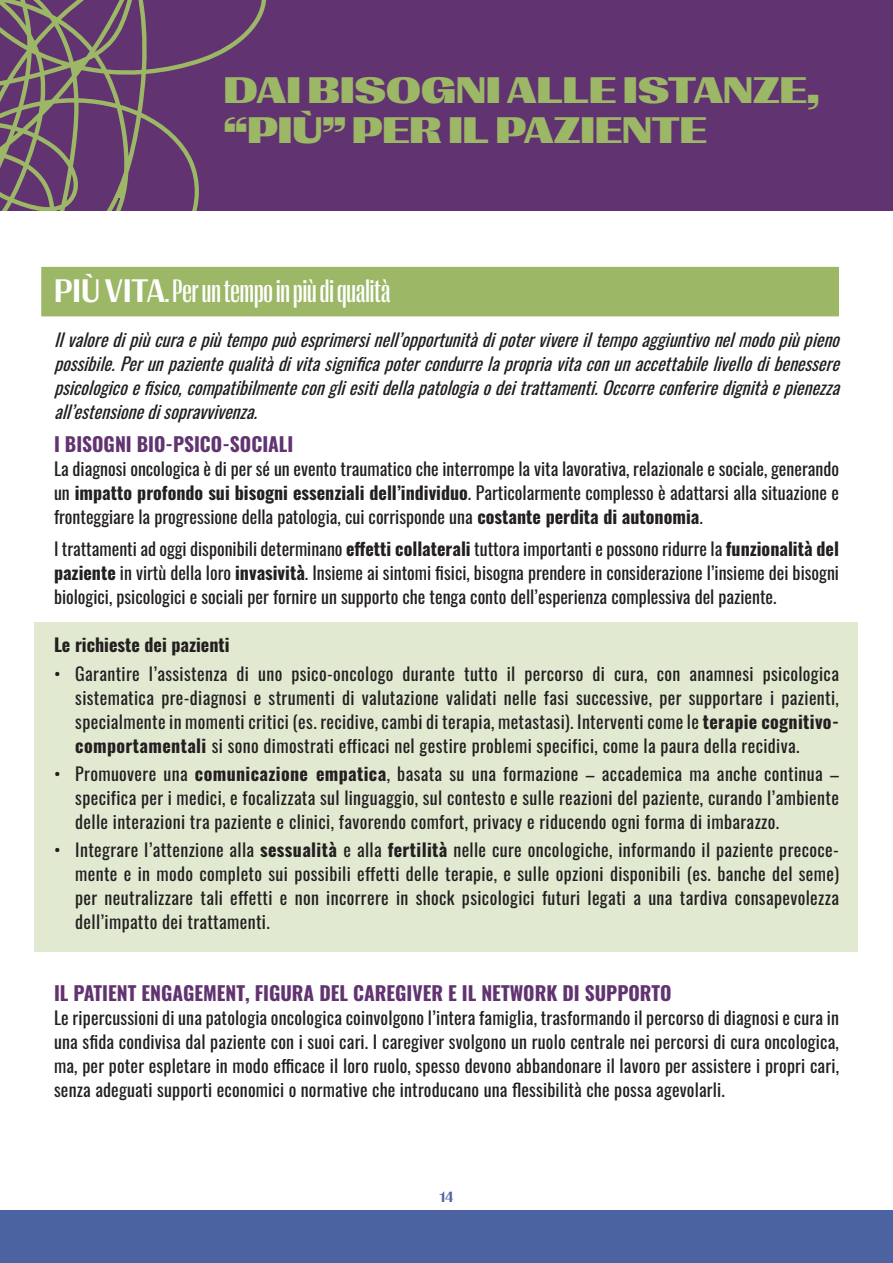
<style>
.page{position:relative;width:893px;height:1263px;background:#fff}
.page>*{position:absolute;margin:0;border:0;box-sizing:border-box;transform-origin:0 0}
.t1{font:900 37.5px "PP Right Gothic Spatial";color:#9cb766}
.ST{font:500 33px "PP Right Gothic Tight";color:#fff}
.t2{font:700 19.5px "Oswald";color:#613370}
.t3{font:18px/24px "Oswald";letter-spacing:.01em;color:#231f20;text-align:justify}
.t4{font:italic 18px/24px "Oswald";color:#231f20;text-align:justify}
.t5{font:700 18px "Oswald";color:#231f20}
.t6{font:700 15px "PP Right Gothic";color:#4c63a1}
.s1{font-family:"PP Right Gothic";font-weight:700}
.s2{font-weight:700}
</style>
<div class="page">
<div style="left:35px;top:622px;width:823px;height:329px;background:#e1e9d1"></div>
<div style="left:0;top:0;width:893px;height:213px;background:#613370"></div>
<svg style="left:0;top:0;width:266px;height:684px"></svg>
<div style="left:0;top:1211px;width:893px;height:52px;background:#4c63a1"></div>
<div style="left:0;top:211px;width:893px;height:123px;background:#fff"></div>
<div style="left:41px;top:267px;width:798px;height:49px;background:#9cb766"></div>
<p class="t1" style="left:224px;top:69px;width:597px">DAI BISOGNI ALLE ISTANZE,</p>
<p class="t1" style="left:224px;top:110px;width:485px">“PIÙ” PER IL PAZIENTE</p>
<p class="ST" style="left:54px;top:274px;width:338px"><span class="s1">PIÙ VITA</span>. Per un tempo in più di qualità</p>
<p class="t4" style="left:54px;top:326px;width:794px">Ilvaloredipiùcuraepiùtempopuòesprimersinell’opportunitàdipotervivereiltempoaggiuntivonelmodopiùpieno possibile.Perunpazientequalitàdivitasignificapotercondurrelapropriavitaconunaccettabilelivellodibenessere psicologicoefisico,compatibilmentecongliesitidellapatologiaodeitrattamenti.Occorreconferiredignitàepienezza all’estensionedisopravvivenza.</p>
<p class="t2" style="left:54px;top:434px;width:241px">I BISOGNI BIO-PSICO-SOCIALI</p>
<p class="t3" style="left:54px;top:455px;width:786px">La diagnosi oncologica è di per sé un evento traumatico che interrompe la vita lavorativa, relazionale e sociale, generando un <span class="s2">impatto profondo sui bisogni essenziali dell’individuo</span>. Particolarmente complesso è adattarsi alla situazione e fronteggiare la progressione della patologia, cui corrisponde una <span class="s2">costante perdita di autonomia</span>.</p>
<p class="t3" style="left:54px;top:535px;width:786px">I trattamenti ad oggi disponibili determinano <span class="s2">effetti collaterali</span> tuttora importanti e possono ridurre la <span class="s2">funzionalità del paziente</span> in virtù della loro <span class="s2">invasività</span>. Insieme ai sintomi fisici, bisogna prendere in considerazione l’insieme dei bisogni biologici, psicologici e sociali per fornire un supporto che tenga conto dell’esperienza complessiva del paziente.</p>
<p class="t5" style="left:54px;top:636px;width:177px">Le richieste dei pazienti</p>
<p class="t3" style="left:75px;top:660px;width:765px;text-indent:-21px">• Garantire l’assistenza di uno psico-oncologo durante tutto il percorso di cura, con anamnesi psicologica sistematica pre-diagnosi e strumenti di valutazione validati nelle fasi successive, per supportare i pazienti, specialmente in momenti critici (es. recidive, cambi di terapia, metastasi). Interventi come le <span class="s2">terapie cognitivo&shy;comportamentali</span> si sono dimostrati efficaci nel gestire problemi specifici, come la paura della recidiva.</p>
<p class="t3" style="left:75px;top:760px;width:765px;text-indent:-21px">• Promuovere una <span class="s2">comunicazione empatica</span>, basata su una formazione – accademica ma anche continua – specifica per i medici, e focalizzata sul linguaggio, sul contesto e sulle reazioni del paziente, curando l’ambiente delle interazioni tra paziente e clinici, favorendo comfort, privacy e riducendo ogni forma di imbarazzo.</p>
<p class="t3" style="left:75px;top:836px;width:765px;text-indent:-21px">• Integrare l’attenzione alla <span class="s2">sessualità</span> e alla <span class="s2">fertilità</span> nelle cure oncologiche, informando il paziente precoce&shy;mente e in modo completo sui possibili effetti delle terapie, e sulle opzioni disponibili (es. banche del seme) per neutralizzare tali effetti e non incorrere in shock psicologici futuri legati a una tardiva consapevolezza dell’impatto dei trattamenti.</p>
<p class="t2" style="left:54px;top:983px;width:619px">IL PATIENT ENGAGEMENT, FIGURA DEL CAREGIVER E IL NETWORK DI SUPPORTO</p>
<p class="t3" style="left:54px;top:1004px;width:787px">Le ripercussioni di una patologia oncologica coinvolgono l’intera famiglia, trasformando il percorso di diagnosi e cura in una sfida condivisa dal paziente con i suoi cari. I caregiver svolgono un ruolo centrale nei percorsi di cura oncologica, ma, per poter espletare in modo efficace il loro ruolo, spesso devono abbandonare il lavoro per assistere i propri cari, senza adeguati supporti economici o normative che introducano una flessibilità che possa agevolarli.</p>
<p class="t6" style="left:440px;top:1189px;width:15px">14</p>
</div>
